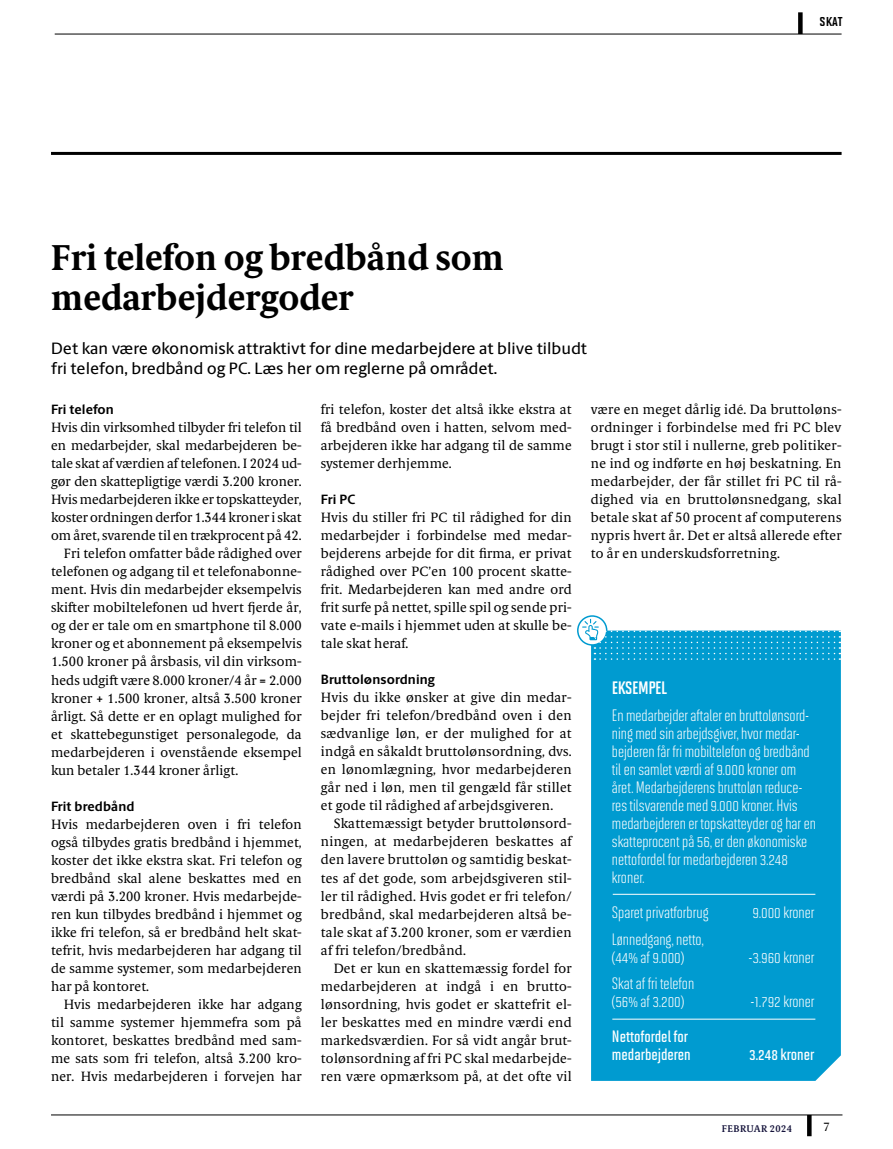
<style>
.page{position:relative;width:893px;height:1149px;background:#fff}
.page>*{position:absolute;margin:0;border:0;box-sizing:border-box;transform-origin:0 0}
.t1{font:700 36px/39px "Berling Serif Text";color:#000}
.t2{font:18px "Solano Gothic MVB Bd Cap";letter-spacing:-.02em;color:#fff}
.t3{font:16.5px/18px "Solano Gothic MVB";color:#fff}
.t4{font:500 16.5px/19.5px "Berling Sans";color:#000}
.t5{font:600 16.5px/18px "Solano Gothic MVB";color:#fff}
.t6{font:15px "Solano Gothic MVB Bd SC";color:#000}
.t7{font:13.5px/18px "Berling Serif Text";letter-spacing:.01em;color:#000;text-align:justify}
.t8{font:700 13.5px "Berling Sans";letter-spacing:.01em;color:#000}
.t9{font:12px "Berling Serif Text";color:#000}
.t10{font:600 9.75px "Berling Serif Text";letter-spacing:.04em;color:#131139}
</style>
<div class="page">
<div style="left:807px;top:1114px;width:5px;height:21px;background:#000"></div>
<hr style="left:51px;top:1114px;width:791px;height:1px;background:#000">
<hr style="left:55px;top:34px;width:787px;height:1px;background:#000">
<hr style="left:51px;top:152px;width:791px;height:3px;background:#000">
<div style="left:798px;top:12px;width:5px;height:22px;background:#000"></div>
<div style="left:591px;top:630px;width:250px;height:450px;background:#009bd0"></div>
<svg style="left:577px;top:615px;width:263px;height:44px"></svg>
<hr style="left:613px;top:893px;width:202px;height:1px;background:#fff">
<hr style="left:612px;top:1018px;width:203px;height:1px;background:#fff">
<p class="t6" style="left:820px;top:13px;width:24px">skat</p>
<h1 class="t1" style="left:51px;top:239px;width:454px">Fri telefon og bredbånd som medarbejdergoder</h1>
<p class="t4" style="left:51px;top:339px;width:537px">Det kan være økonomisk attraktivt for dine medarbejdere at blive tilbudt fri telefon, bredbånd og PC. Læs her om reglerne på området.</p>
<p class="t8" style="left:51px;top:401px;width:64px">Fri telefon</p>
<p class="t7" style="left:51px;top:418px;width:252px">Hvis din virksomhed tilbyder fri telefon til</p>
<p class="t7" style="left:51px;top:436px;width:252px">en medarbejder, skal medarbejderen be-</p>
<p class="t7" style="left:51px;top:454px;width:252px">tale skat af værdien af telefonen. I 2024 ud-</p>
<p class="t7" style="left:51px;top:472px;width:252px">gør den skattepligtige værdi 3.200 kroner.</p>
<p class="t7" style="left:51px;top:490px;width:252px">Hvis medarbejderen ikke er topskatteyder,</p>
<p class="t7" style="left:51px;top:508px;width:252px">koster ordningen derfor 1.344 kroner i skat</p>
<p class="t7" style="left:51px;top:526px;width:252px">om året, svarende til en trækprocent på 42.</p>
<p class="t7" style="left:64px;top:544px;width:239px">Fri telefon omfatter både rådighed over</p>
<p class="t7" style="left:51px;top:562px;width:252px">telefonen og adgang til et telefonabonne-</p>
<p class="t7" style="left:51px;top:580px;width:252px">ment. Hvis din medarbejder eksempelvis</p>
<p class="t7" style="left:51px;top:598px;width:252px">skifter mobiltelefonen ud hvert fjerde år,</p>
<p class="t7" style="left:51px;top:616px;width:252px">og der er tale om en smartphone til 8.000</p>
<p class="t7" style="left:51px;top:634px;width:252px">kroner og et abonnement på eksempelvis</p>
<p class="t7" style="left:51px;top:652px;width:252px">1.500 kroner på årsbasis, vil din virksom-</p>
<p class="t7" style="left:51px;top:670px;width:252px">heds udgift være 8.000 kroner/4 år = 2.000</p>
<p class="t7" style="left:51px;top:688px;width:252px">kroner + 1.500 kroner, altså 3.500 kroner</p>
<p class="t7" style="left:51px;top:706px;width:252px">årligt. Så dette er en oplagt mulighed for</p>
<p class="t7" style="left:51px;top:724px;width:252px">et skattebegunstiget personalegode, da</p>
<p class="t7" style="left:51px;top:742px;width:252px">medarbejderen i ovenstående eksempel</p>
<p class="t7" style="left:51px;top:760px;width:189px">kun betaler 1.344 kroner årligt.</p>
<p class="t8" style="left:51px;top:797px;width:85px">Frit bredbånd</p>
<p class="t7" style="left:51px;top:814px;width:252px">Hvis medarbejderen oven i fri telefon også tilbydes gratis bredbånd i hjemmet, koster det ikke ekstra skat. Fri telefon og bredbånd skal alene beskattes med en værdi på 3.200 kroner. Hvis medarbejde&shy;ren kun tilbydes bredbånd i hjemmet og ikke fri telefon, så er bredbånd helt skat&shy;tefrit, hvis medarbejderen har adgang til de samme systemer, som medarbejderen har på kontoret.</p>
<p class="t7" style="left:51px;top:994px;width:252px;text-indent:13px">Hvis medarbejderen ikke har adgang til samme systemer hjemmefra som på kontoret, beskattes bredbånd med sam&shy;me sats som fri telefon, altså 3.200 kro&shy;ner. Hvis medarbejderen i forvejen har</p>
<p class="t7" style="left:591px;top:400px;width:252px">være en meget dårlig idé. Da bruttoløns&shy;ordninger i forbindelse med fri PC blev brugt i stor stil i nullerne, greb politiker&shy;ne ind og indførte en høj beskatning. En medarbejder, der får stillet fri PC til rå&shy;dighed via en bruttolønsnedgang, skal betale skat af 50 procent af computerens nypris hvert år. Det er altså allerede efter to år en underskudsforretning.</p>
<p class="t7" style="left:321px;top:400px;width:252px">fri telefon, koster det altså ikke ekstra at få bredbånd oven i hatten, selvom med&shy;arbejderen ikke har adgang til de samme systemer derhjemme.</p>
<p class="t8" style="left:321px;top:491px;width:36px">Fri PC</p>
<p class="t7" style="left:321px;top:508px;width:252px">Hvis du stiller fri PC til rådighed for din medarbejder i forbindelse med medar&shy;bejderens arbejde for dit firma, er privat rådighed over PC’en 100 procent skatte&shy;frit. Medarbejderen kan med andre ord frit surfe på nettet, spille spil og sende pri&shy;vate e-mails i hjemmet uden at skulle be&shy;tale skat heraf.</p>
<p class="t8" style="left:321px;top:671px;width:116px">Bruttolønsordning</p>
<p class="t7" style="left:321px;top:688px;width:252px">Hvis du ikke ønsker at give din medar&shy;bejder fri telefon/bredbånd oven i den sædvanlige løn, er der mulighed for at indgå en såkaldt bruttolønsordning, dvs. en lønomlægning, hvor medarbejderen går ned i løn, men til gengæld får stillet et gode til rådighed af arbejdsgiveren.</p>
<p class="t7" style="left:321px;top:814px;width:252px;text-indent:13px">Skattemæssigt betyder bruttolønsord&shy;ningen, at medarbejderen beskattes af den lavere bruttoløn og samtidig beskat&shy;tes af det gode, som arbejdsgiveren stil&shy;ler til rådighed. Hvis godet er fri telefon/ bredbånd, skal medarbejderen altså be&shy;tale skat af 3.200 kroner, som er værdien af fri telefon/bredbånd.</p>
<p class="t7" style="left:321px;top:958px;width:252px;text-indent:13px">Det er kun en skattemæssig fordel for medarbejderen at indgå i en brutto&shy;lønsordning, hvis godet er skattefrit el&shy;ler beskattes med en mindre værdi end markedsværdien. For så vidt angår brut&shy;tolønsordning af fri PC skal medarbejde&shy;ren være opmærksom på, at det ofte vil</p>
<h2 class="t2" style="left:612px;top:678px;width:57px">EKSEMPEL</h2>
<p class="t3" style="left:612px;top:706px;width:206px">En medarbejder aftaler en bruttolønsord&shy;ning med sin arbejdsgiver, hvor medar&shy;bejderen får fri mobiltelefon og bredbånd til en samlet værdi af 9.000 kroner om året. Medarbejderens bruttoløn reduce&shy;res tilsvarende med 9.000 kroner. Hvis medarbejderen er topskatteyder og har en skatteprocent på 56, er den økonomiske nettofordel for medarbejderen 3.248 kroner.</p>
<p class="t3" style="left:612px;top:903px;width:98px">Sparet privatforbrug</p>
<p class="t3" style="left:752px;top:903px;width:63px">9.000 kroner</p>
<p class="t3" style="left:612px;top:929px;width:93px">Lønnedgang, netto, (44% af 9.000)</p>
<p class="t3" style="left:748px;top:947px;width:67px">-3.960 kroner</p>
<p class="t3" style="left:612px;top:974px;width:84px">Skat af fri telefon (56% af 3.200)</p>
<p class="t3" style="left:750px;top:992px;width:65px">-1.792 kroner</p>
<p class="t5" style="left:612px;top:1027px;width:80px">Nettofordel for medarbejderen</p>
<p class="t5" style="left:749px;top:1045px;width:67px">3.248 kroner</p>
<p class="t10" style="left:722px;top:1121px;width:72px">FEBRUAR 2024</p>
<p class="t9" style="left:823px;top:1119px;width:8px">7</p>
</div>
